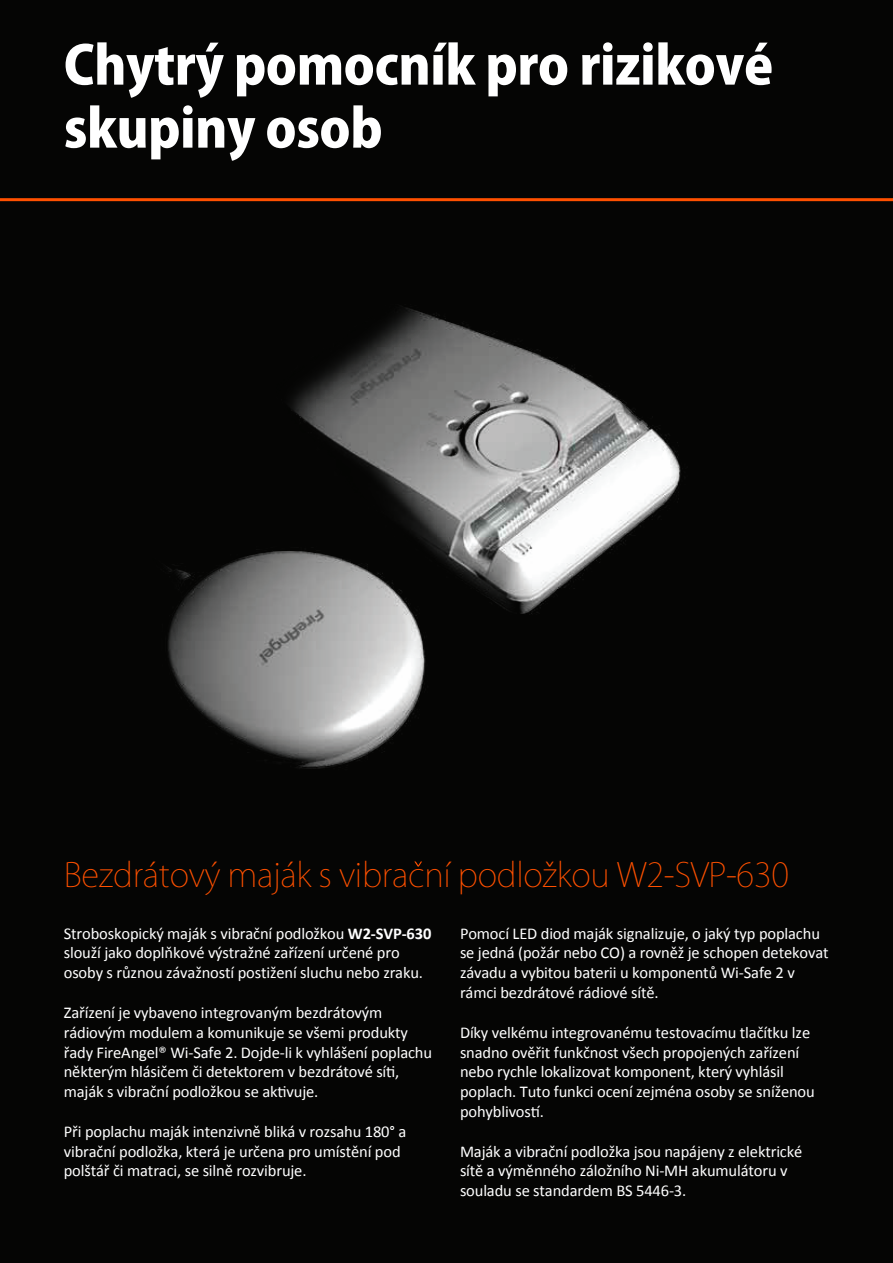
<style>
.page{position:relative;width:893px;height:1263px;background:#050504}
.page>*{position:absolute;margin:0;border:0;box-sizing:border-box;transform-origin:0 0}
.t1{font:800 52.5px/63px "Koz Go Pro";letter-spacing:-.01em;color:#fff}
.t2{font:200 33px "Koz Go Pro";letter-spacing:-.01em;color:#ff5000}
.t3{font:16.5px/19.8px "Calibri";letter-spacing:-.01em;color:#fff}
.s1{font-weight:700}
</style>
<div class="page">
<hr style="left:0;top:198px;width:893px;height:3px;background:#ff5000">
<img style="left:168px;top:307px;width:513px;height:462px">
<svg style="left:414px;top:861px;width:8px;height:5px"></svg>
<h1 class="t1" style="left:64px;top:37px;width:711px">Chytrý pomocník pro rizikové skupiny osob</h1>
<h2 class="t2" style="left:64px;top:853px;width:727px">Bezdrátový maják s vibracní podložkou W2-SVP-630</h2>
<p class="t3" style="left:64px;top:923px;width:369px">Stroboskopický maják s vibrační podložkou <span class="s1">W2-SVP-630 </span>slouží jako doplňkové výstražné zařízení určené pro osoby s různou závažností postižení sluchu nebo zraku.</p>
<p class="t3" style="left:64px;top:1002px;width:370px">Zařízení je vybaveno integrovaným bezdrátovým rádiovým modulem a komunikuje se všemi produkty řady FireAngel® Wi-Safe 2. Dojde-li k vyhlášení poplachu některým hlásičem či detektorem v bezdrátové síti, maják s vibrační podložkou se aktivuje.</p>
<p class="t3" style="left:64px;top:1121px;width:344px">Při poplachu maják intenzivně bliká v rozsahu 180° a vibrační podložka, která je určena pro umístění pod polštář či matraci, se silně rozvibruje.</p>
<p class="t3" style="left:460px;top:923px;width:370px">Pomocí LED diod maják signalizuje, o jaký typ poplachu se jedná (požár nebo CO) a rovněž je schopen detekovat závadu a vybitou baterii u komponentů Wi-Safe 2 v rámci bezdrátové rádiové sítě.</p>
<p class="t3" style="left:460px;top:1022px;width:356px">Díky velkému integrovanému testovacímu tlačítku lze snadno ověřit funkčnost všech propojených zařízení nebo rychle lokalizovat komponent, který vyhlásil poplach. Tuto funkci ocení zejména osoby se sníženou pohyblivostí.</p>
<p class="t3" style="left:460px;top:1141px;width:344px">Maják a vibrační podložka jsou napájeny z elektrické sítě a výměnného záložního Ni-MH akumulátoru v souladu se standardem BS 5446-3.</p>
</div>
